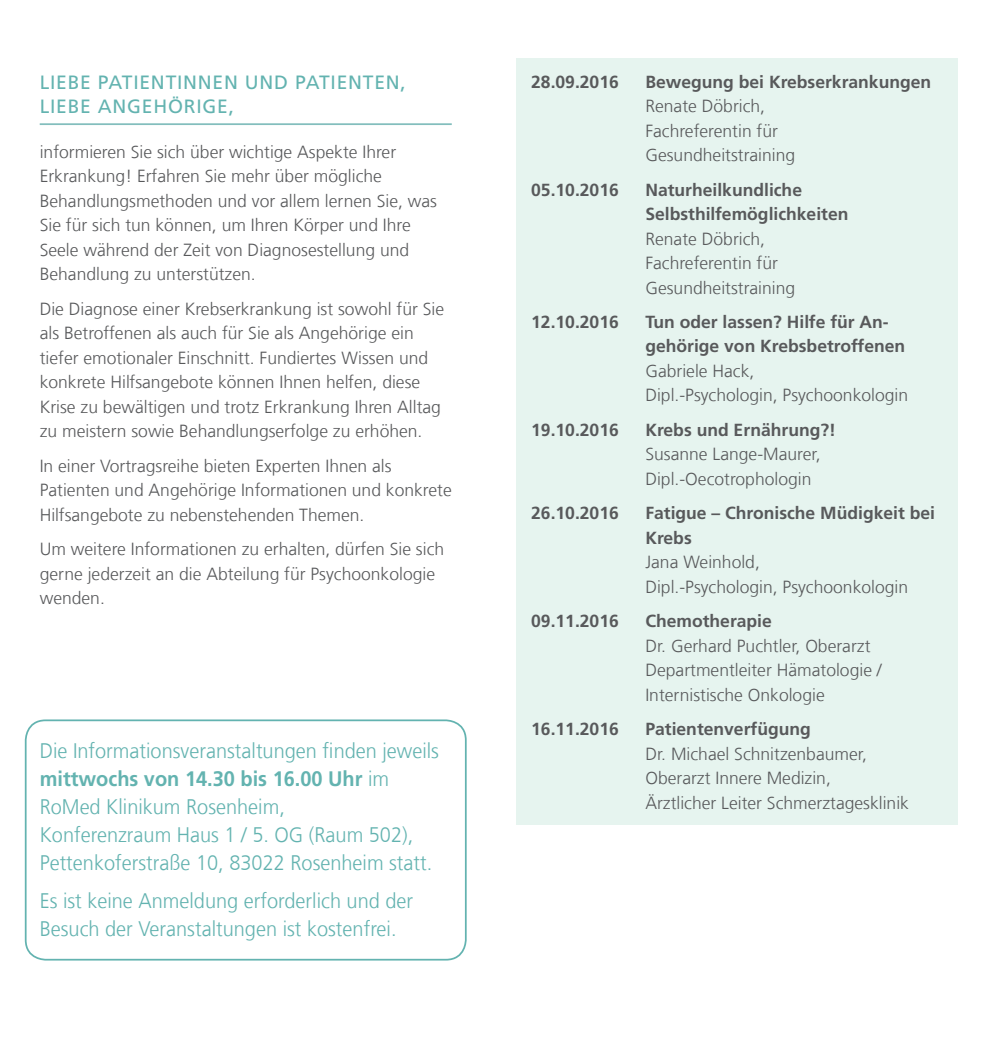
<style>
.page{position:relative;width:983px;height:1042px;background:#fff}
.page>*{position:absolute;margin:0;border:0;box-sizing:border-box;transform-origin:0 0}
.t1{font:300 21px/28px "Frutiger LT Com";color:#63b3b0;scale:.95 1}
.t2{font:19.25px/24.5px "Frutiger LT Com";letter-spacing:.04em;color:#63b3b0}
.t3{font:300 17.5px/24.5px "Frutiger LT Com";color:#58595b}
.t4{font:700 17.5px/24.5px "Frutiger LT Com";color:#58595b}
.s1{font-weight:700}
</style>
<div class="page">
<div style="left:516px;top:58px;width:441px;height:767px;background:#e6f4ef"></div>
<hr style="left:40px;top:123px;width:411px;height:2px;background:#83bebd">
<div style="left:25px;top:719px;width:441px;height:241px;border:2px solid #63b3b0;border-radius:20px"></div>
<p class="t2" style="left:40px;top:70px;width:367px">LIEBE PATIENTINNEN UND PATIENTEN,<br>LIEBE ANGEHÖRIGE,</p>
<p class="t3" style="left:40px;top:140px;width:399px">informieren Sie sich über wichtige Aspekte Ihrer Erkrankung! Erfahren Sie mehr über mögliche Behandlungsmethoden und vor allem lernen Sie, was Sie für sich tun können, um Ihren Körper und Ihre Seele während der Zeit von Diagnosestellung und Behandlung zu unterstützen.</p>
<p class="t3" style="left:40px;top:296px;width:406px">Die Diagnose einer Krebserkrankung ist sowohl für Sie als Betroffenen als auch für Sie als Angehörige ein tiefer emotionaler Einschnitt. Fundiertes Wissen und konkrete Hilfsangebote können Ihnen helfen, diese Krise zu bewältigen und trotz Erkrankung Ihren Alltag zu meistern sowie Behandlungserfolge zu erhöhen.</p>
<p class="t3" style="left:40px;top:453px;width:413px">In einer Vortragsreihe bieten Experten Ihnen als<br>Patienten und Angehörige Informationen und konkrete<br>Hilfsangebote zu nebenstehenden Themen.</p>
<p class="t3" style="left:40px;top:537px;width:406px">Um weitere Informationen zu erhalten, dürfen Sie sich gerne jederzeit an die Abteilung für Psychoonkologie wenden.</p>
<p class="t1" style="left:40px;top:736px;width:422px">Die Informationsveranstaltungen finden jeweils <span class="s1">mittwochs von 14.30 bis 16.00 Uhr</span> im RoMed Klinikum Rosenheim,<br>Konferenzraum Haus 1 / 5. OG (Raum 502), Pettenkoferstraße 10, 83022 Rosenheim statt.</p>
<p class="t1" style="left:40px;top:886px;width:394px">Es ist keine Anmeldung erforderlich und der<br>Besuch der Veranstaltungen ist kostenfrei.</p>
<p class="t4" style="left:531px;top:69px;width:89px">28.09.2016</p>
<p class="t4" style="left:645px;top:69px;width:287px">Bewegung bei Krebserkrankungen</p>
<p class="t3" style="left:645px;top:94px;width:151px">Renate Döbrich,<br>Fachreferentin für<br>Gesundheitstraining</p>
<p class="t4" style="left:531px;top:177px;width:89px">05.10.2016</p>
<p class="t4" style="left:645px;top:177px;width:204px">Naturheilkundliche<br>Selbsthilfemöglichkeiten</p>
<p class="t3" style="left:645px;top:226px;width:151px">Renate Döbrich,<br>Fachreferentin für<br>Gesundheitstraining</p>
<p class="t4" style="left:531px;top:310px;width:89px">12.10.2016</p>
<p class="t4" style="left:645px;top:310px;width:261px">Tun oder lassen? Hilfe für An&shy;gehörige von Krebsbetroffenen</p>
<p class="t3" style="left:645px;top:359px;width:264px">Gabriele Hack,<br>Dipl.-Psychologin, Psychoonkologin</p>
<p class="t4" style="left:531px;top:418px;width:89px">19.10.2016</p>
<p class="t4" style="left:645px;top:418px;width:192px">Krebs und Ernährung?!</p>
<p class="t3" style="left:645px;top:442px;width:177px">Susanne Lange-Maurer,<br>Dipl.-Oecotrophologin</p>
<p class="t4" style="left:531px;top:501px;width:89px">26.10.2016</p>
<p class="t4" style="left:645px;top:501px;width:291px">Fatigue – Chronische Müdigkeit bei<br>Krebs</p>
<p class="t3" style="left:645px;top:550px;width:264px">Jana Weinhold,<br>Dipl.-Psychologin, Psychoonkologin</p>
<p class="t4" style="left:531px;top:609px;width:89px">09.11.2016</p>
<p class="t4" style="left:645px;top:609px;width:128px">Chemotherapie</p>
<p class="t3" style="left:645px;top:633px;width:238px">Dr. Gerhard Puchtler, Oberarzt<br>Departmentleiter Hämatologie /<br>Internistische Onkologie</p>
<p class="t4" style="left:531px;top:717px;width:89px">16.11.2016</p>
<p class="t4" style="left:645px;top:717px;width:167px">Patientenverfügung</p>
<p class="t3" style="left:645px;top:741px;width:265px">Dr. Michael Schnitzenbaumer,<br>Oberarzt Innere Medizin,<br>Ärztlicher Leiter Schmerztagesklinik</p>
</div>
